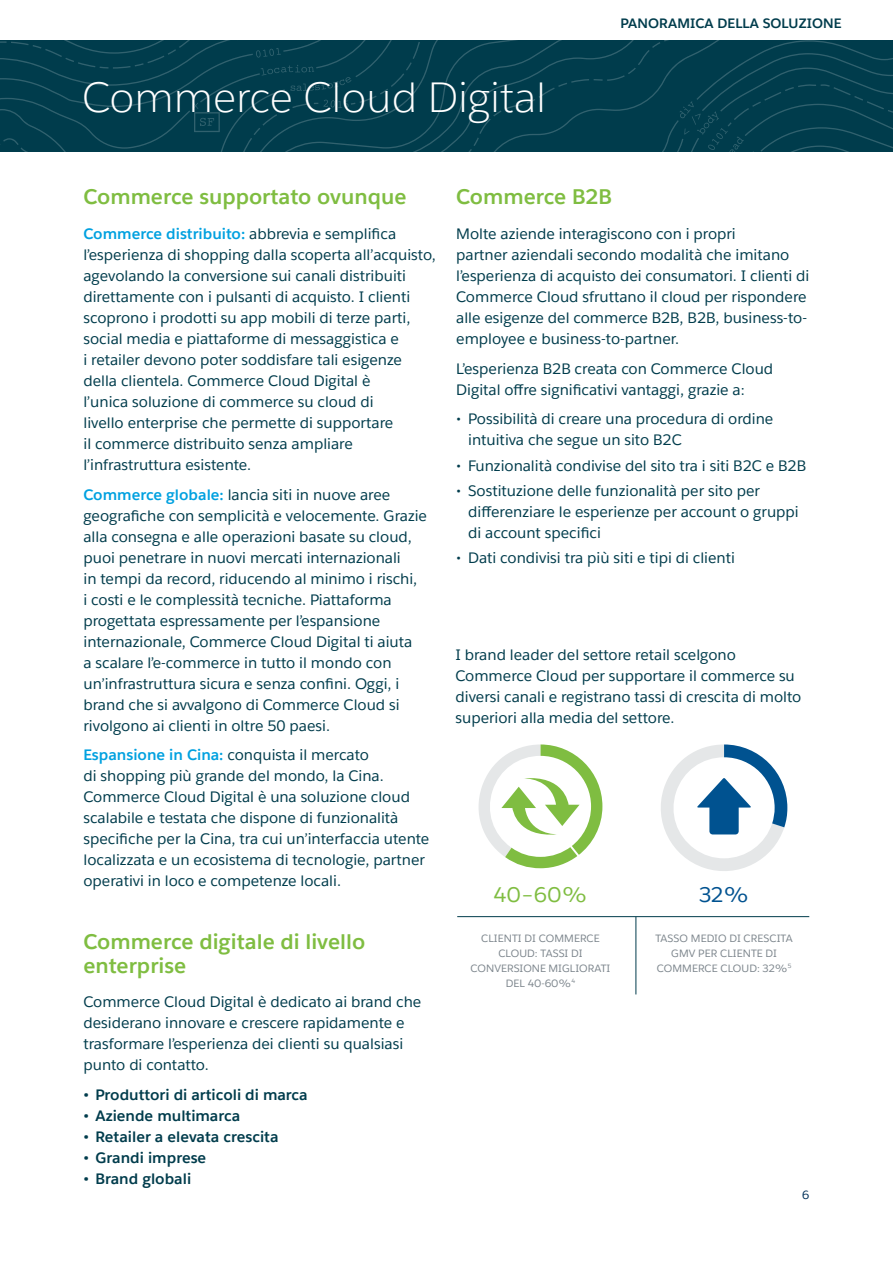
<style>
.page{position:relative;width:893px;height:1263px;background:#fff}
.page>*{position:absolute;margin:0;border:0;box-sizing:border-box;transform-origin:0 0}
.t1{font:300 42px "Salesforce Sans";color:#fff}
.MAIN_Green_Header_2{font:700 21px/24px "Salesforce Sans";color:#7fbd41}
.t2{font:21px "Salesforce Sans";color:#7fbd41}
.t3{font:21px "Salesforce Sans";color:#005290}
.t4{font:15px/21px "Salesforce Sans";color:#003c4c}
.t5{font:700 15px "Salesforce Sans";color:#003c4c}
.t6{font:700 13.5px "Salesforce Sans";letter-spacing:.01em;color:#003c4c}
.t7{font:11.85px "Salesforce Sans";color:#00315a}
.t8{font:10.5px/15px "Salesforce Sans";letter-spacing:.01em;color:#7c858c;text-align:center}
.s1{font-weight:700;color:#00a1e0}
</style>
<div class="page">
<hr style="left:635px;top:917px;width:1px;height:77px;background:#003c4c">
<hr style="left:457px;top:916px;width:352px;height:1px;background:#003c4c">
<svg style="left:0;top:40px;width:893px;height:112px;background:#033e4e"></svg>
<svg style="left:661px;top:744px;width:126px;height:127px"></svg>
<svg style="left:478px;top:744px;width:124px;height:124px"></svg>
<p class="t1" style="left:82px;top:71px;width:465px">Commerce Cloud Digital</p>
<p class="t6" style="left:620px;top:14px;width:223px">PANORAMICA DELLA SOLUZIONE</p>
<p class="MAIN_Green_Header_2" style="left:83px;top:185px;width:325px">Commerce supportato ovunque</p>
<p class="t4" style="left:83px;top:223px;width:354px"><span class="s1">Commerce distribuito:</span> abbrevia e semplifica l’esperienza di shopping dalla scoperta all’acquisto, agevolando la conversione sui canali distribuiti direttamente con i pulsanti di acquisto. I clienti scoprono i prodotti su app mobili di terze parti, social media e piattaforme di messaggistica e<br>i retailer devono poter soddisfare tali esigenze della clientela. Commerce Cloud Digital è<br>l’unica soluzione di commerce su cloud di<br>livello enterprise che permette di supportare<br>il commerce distribuito senza ampliare l’infrastruttura esistente.</p>
<p class="t4" style="left:83px;top:484px;width:345px"><span class="s1">Commerce globale:</span> lancia siti in nuove aree geografiche con semplicità e velocemente. Grazie alla consegna e alle operazioni basate su cloud, puoi penetrare in nuovi mercati internazionali<br>in tempi da record, riducendo al minimo i rischi,<br>i costi e le complessità tecniche. Piattaforma progettata espressamente per l’espansione internazionale, Commerce Cloud Digital ti aiuta<br>a scalare l’e-commerce in tutto il mondo con un’infrastruttura sicura e senza confini. Oggi, i brand che si avvalgono di Commerce Cloud si rivolgono ai clienti in oltre 50 paesi.</p>
<p class="t4" style="left:83px;top:744px;width:347px"><span class="s1">Espansione in Cina:</span> conquista il mercato<br>di shopping più grande del mondo, la Cina.<br>Commerce Cloud Digital è una soluzione cloud scalabile e testata che dispone di funzionalità specifiche per la Cina, tra cui un’interfaccia utente localizzata e un ecosistema di tecnologie, partner operativi in loco e competenze locali.</p>
<p class="MAIN_Green_Header_2" style="left:83px;top:929px;width:283px">Commerce digitale di livello enterprise</p>
<p class="t4" style="left:83px;top:991px;width:339px">Commerce Cloud Digital è dedicato ai brand che desiderano innovare e crescere rapidamente e trasformare l’esperienza dei clienti su qualsiasi punto di contatto.</p>
<p class="t5" style="left:83px;top:1085px;width:226px">• Produttori di articoli di marca</p>
<p class="t5" style="left:83px;top:1106px;width:158px">• Aziende multimarca</p>
<p class="t5" style="left:83px;top:1127px;width:197px">• Retailer a elevata crescita</p>
<p class="t5" style="left:83px;top:1148px;width:124px">• Grandi imprese</p>
<p class="t5" style="left:83px;top:1169px;width:109px">• Brand globali</p>
<p class="MAIN_Green_Header_2" style="left:456px;top:185px;width:157px">Commerce B2B</p>
<p class="t4" style="left:456px;top:223px;width:355px">Molte aziende interagiscono con i propri<br>partner aziendali secondo modalità che imitano l’esperienza di acquisto dei consumatori. I clienti di Commerce Cloud sfruttano il cloud per rispondere alle esigenze del commerce B2B, B2B, business-to&shy;employee e business-to-partner.</p>
<p class="t4" style="left:456px;top:358px;width:319px">L’esperienza B2B creata con Commerce Cloud<br>Digital offre significativi vantaggi, grazie a:</p>
<p class="t4" style="left:468px;top:408px;width:307px;text-indent:-12px">• Possibilità di creare una procedura di ordine intuitiva che segue un sito B2C</p>
<p class="t4" style="left:456px;top:455px;width:351px">• Funzionalità condivise del sito tra i siti B2C e B2B</p>
<p class="t4" style="left:468px;top:480px;width:332px;text-indent:-12px">• Sostituzione delle funzionalità per sito per differenziare le esperienze per account o gruppi di account specifici</p>
<p class="t4" style="left:456px;top:547px;width:280px">• Dati condivisi tra più siti e tipi di clienti</p>
<p class="t4" style="left:455px;top:644px;width:347px">I brand leader del settore retail scelgono Commerce Cloud per supportare il commerce su diversi canali e registrano tassi di crescita di molto superiori alla media del settore.</p>
<p class="t2" style="left:494px;top:881px;width:95px">40–60%</p>
<p class="t3" style="left:699px;top:881px;width:52px">32%</p>
<p class="t8" style="left:470px;top:931px;width:141px">CLIENTI DI COMMERCE<br>CLOUD: TASSI DI<br>CONVERSIONE MIGLIORATI<br>DEL 40-60%<sup>4</sup></p>
<p class="t8" style="left:655px;top:931px;width:139px">TASSO MEDIO DI CRESCITA<br>GMV PER CLIENTE DI<br>COMMERCE CLOUD: 32%<sup>5</sup></p>
<p class="t7" style="left:802px;top:1187px;width:9px">6</p>
</div>
